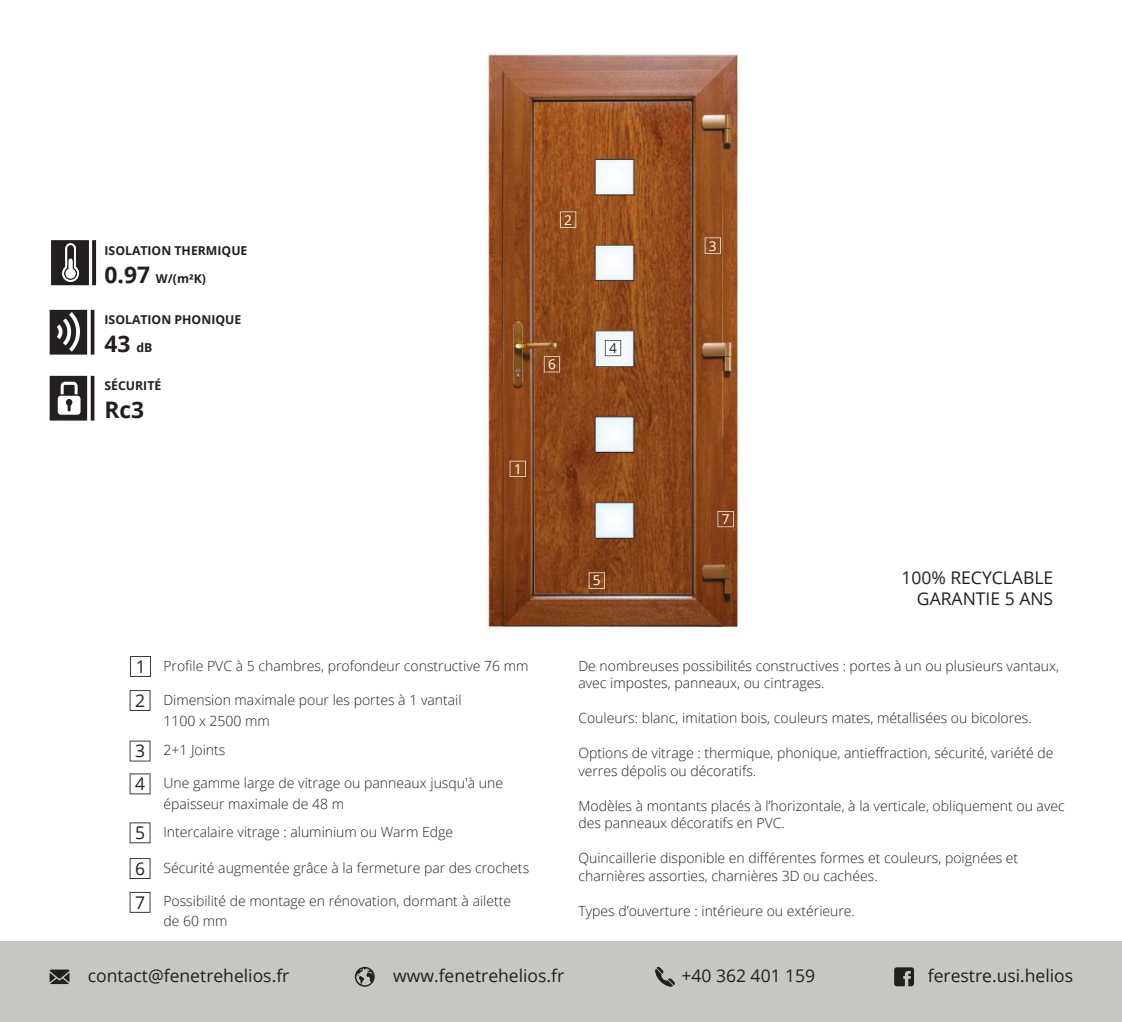
<style>
.page{position:relative;width:1122px;height:1022px;background:#fff}
.page>*{position:absolute;margin:0;border:0;box-sizing:border-box;transform-origin:0 0}
.t1{font:700 22.75px "Open Sans";color:#241f1f}
.t2{font:17.5px/21px "Open Sans";color:#241f1f}
.t3{font:300 14px/17.5px "Open Sans";color:#241f1f}
.t4{font:13.65px "Open Sans";color:#fff}
.t5{font:13.65px "Open Sans";color:#241f1f}
.t6{font:700 12.25px "Open Sans";color:#241f1f}
.s1{font-size:22.75px}
.s2{font-size:12.25px}
.s3{font-weight:400;font-size:17.5px}
</style>
<div class="page">
<svg style="left:50px;top:310px;width:44px;height:45px"></svg>
<svg style="left:51px;top:240px;width:45px;height:45px"></svg>
<svg style="left:50px;top:376px;width:44px;height:45px"></svg>
<img style="left:486px;top:53px;width:256px;height:579px">
<svg style="left:560px;top:212px;width:16px;height:16px"></svg>
<svg style="left:717px;top:511px;width:16px;height:16px"></svg>
<svg style="left:604px;top:340px;width:17px;height:16px"></svg>
<svg style="left:588px;top:572px;width:16px;height:17px"></svg>
<svg style="left:704px;top:237px;width:16px;height:17px"></svg>
<svg style="left:543px;top:356px;width:17px;height:16px"></svg>
<svg style="left:509px;top:461px;width:16px;height:16px"></svg>
<svg style="left:130px;top:690px;width:20px;height:21px"></svg>
<svg style="left:130px;top:741px;width:20px;height:20px"></svg>
<svg style="left:130px;top:773px;width:20px;height:21px"></svg>
<svg style="left:130px;top:822px;width:20px;height:21px"></svg>
<svg style="left:130px;top:858px;width:20px;height:21px"></svg>
<svg style="left:130px;top:656px;width:21px;height:21px"></svg>
<svg style="left:130px;top:892px;width:20px;height:21px"></svg>
<div style="left:0;top:941px;width:1121px;height:81px;background:#c6c6c2"></div>
<svg style="left:655px;top:967px;width:20px;height:20px"></svg>
<svg style="left:50px;top:969px;width:19px;height:15px"></svg>
<svg style="left:894px;top:967px;width:19px;height:19px"></svg>
<svg style="left:355px;top:967px;width:19px;height:20px"></svg>
<p class="t6" style="left:104px;top:242px;width:144px">ISOLATION THERMIQUE</p>
<p class="t6" style="left:104px;top:270px;width:103px"><span class="s1">0.97</span> W/(m²K)</p>
<p class="t6" style="left:104px;top:311px;width:138px">ISOLATION PHONIQUE</p>
<h1 class="t1" style="left:104px;top:328px;width:49px">43 <span class="s2">dB</span></h1>
<p class="t6" style="left:104px;top:377px;width:58px">SÉCURITÉ</p>
<h1 class="t1" style="left:104px;top:394px;width:41px">Rc3</h1>
<p class="t4" style="left:564px;top:210px;width:9px">2</p>
<p class="t4" style="left:548px;top:355px;width:9px">6</p>
<p class="t4" style="left:514px;top:459px;width:9px">1</p>
<p class="t5" style="left:609px;top:339px;width:9px">4</p>
<p class="t4" style="left:592px;top:571px;width:9px">5</p>
<p class="t4" style="left:708px;top:236px;width:9px">3</p>
<p class="t4" style="left:721px;top:510px;width:9px">7</p>
<p class="t2" style="left:901px;top:567px;width:153px;text-align:right">100% RECYCLABLE<br>GARANTIE 5 ANS</p>
<p class="t3" style="left:136px;top:656px;width:394px"><span class="s3">1</span> Profile PVC à 5 chambres, profondeur constructive 76 mm</p>
<p class="t3" style="left:163px;top:689px;width:299px;line-height:21px">Dimension maximale pour les portes à 1 vantail<br>1100 x 2500 mm</p>
<p class="t3" style="left:163px;top:741px;width:63px">2+1 Joints</p>
<p class="t3" style="left:163px;top:772px;width:341px;line-height:21px">Une gamme large de vitrage ou panneaux jusqu'à une épaisseur maximale de 48 m</p>
<p class="t3" style="left:163px;top:823px;width:291px">Intercalaire vitrage : aluminium ou Warm Edge</p>
<p class="t3" style="left:163px;top:858px;width:367px">Sécurité augmentée grâce à la fermeture par des crochets</p>
<p class="t3" style="left:163px;top:891px;width:349px;line-height:19.2px;text-indent:-28px"><span class="s3">7</span> Possibilité de montage en rénovation, dormant à ailette de 60 mm</p>
<p class="t2" style="left:135px;top:690px;width:12px">2</p>
<p class="t2" style="left:135px;top:734px;width:12px;line-height:32.9px">3<br>4</p>
<p class="t2" style="left:135px;top:814px;width:12px;line-height:35.7px">5<br>6</p>
<p class="t3" style="left:578px;top:656px;width:482px">De nombreuses possibilités constructives : portes à un ou plusieurs vantaux, avec impostes, panneaux, ou cintrages.</p>
<p class="t3" style="left:578px;top:709px;width:454px">Couleurs: blanc, imitation bois, couleurs mates, métallisées ou bicolores.</p>
<p class="t3" style="left:578px;top:744px;width:476px">Options de vitrage : thermique, phonique, antieffraction, sécurité, variété de verres dépolis ou décoratifs.</p>
<p class="t3" style="left:578px;top:796px;width:488px">Modèles à montants placés à l’horizontale, à la verticale, obliquement ou avec des panneaux décoratifs en PVC.</p>
<p class="t3" style="left:578px;top:849px;width:441px">Quincaillerie disponible en différentes formes et couleurs, poignées et charnières assorties, charnières 3D ou cachées.</p>
<p class="t3" style="left:578px;top:901px;width:278px">Types d’ouverture : intérieure ou extérieure.</p>
<p class="t2" style="left:88px;top:965px;width:203px">contact@fenetrehelios.fr</p>
<p class="t2" style="left:393px;top:965px;width:173px">www.fenetrehelios.fr</p>
<p class="t2" style="left:681px;top:965px;width:135px">+40 362 401 159</p>
<p class="t2" style="left:927px;top:965px;width:147px">ferestre.usi.helios</p>
</div>
